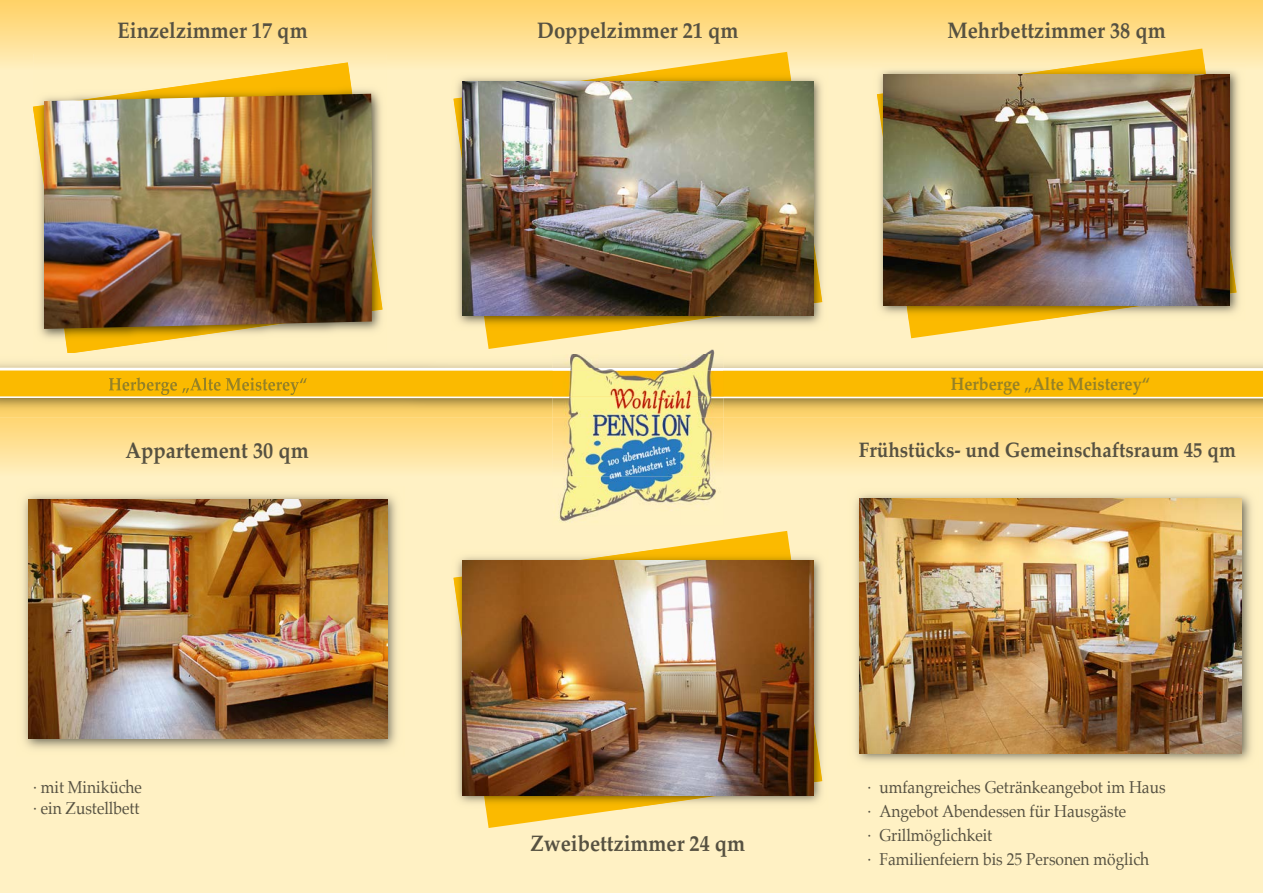
<style>
.page{position:relative;width:1263px;height:893px;background:#fff1c4}
.page>*{position:absolute;margin:0;border:0;box-sizing:border-box;transform-origin:0 0}
.t1{font:700 22.5px "Palatino";color:#565141;scale:.9 1}
.t2{font:700 21px "Palatino";color:#565141;scale:.9 1}
.t3{font:700 18px "Palatino";color:#958127;scale:.9 1}
.t4{font:17.25px/24px "Palatino";color:#565141;scale:.9 1}
</style>
<div class="page">
<svg style="left:0;top:0;width:1263px;height:65px;background:#fedb85"></svg>
<svg style="left:877px;top:49px;width:359px;height:289px"></svg>
<svg style="left:453px;top:52px;width:369px;height:297px"></svg>
<svg style="left:0;top:418px;width:1263px;height:53px;background:#ffe094"></svg>
<div style="left:0;top:368px;width:1263px;height:29px;background:#fbba00"></div>
<hr style="left:0;top:368px;width:1263px;height:3px;background:#fff">
<hr style="left:0;top:397px;width:1263px;height:1px;background:#fff">
<img style="left:552px;top:343px;width:171px;height:179px">
<img style="left:552px;top:397px;width:171px;height:1px">
<div style="left:33px;top:54px;width:354px;height:11px;background:#ffebb1"></div>
<img style="left:33px;top:62px;width:350px;height:291px">
<img style="left:44px;top:94px;width:328px;height:235px">
<img style="left:453px;top:71px;width:369px;height:260px">
<img style="left:462px;top:82px;width:351px;height:234px">
<img style="left:873px;top:63px;width:372px;height:247px">
<img style="left:877px;top:63px;width:359px;height:257px">
<img style="left:884px;top:75px;width:345px;height:230px">
<img style="left:855px;top:494px;width:397px;height:268px">
<img style="left:859px;top:498px;width:382px;height:255px">
<img style="left:23px;top:494px;width:374px;height:255px">
<img style="left:28px;top:499px;width:359px;height:240px">
<svg style="left:486px;top:531px;width:304px;height:297px"></svg>
<img style="left:453px;top:549px;width:369px;height:260px">
<img style="left:462px;top:561px;width:351px;height:234px">
<svg style="left:109px;top:377px;width:198px;height:18px"></svg>
<h1 class="t1" style="left:118px;top:11px;width:213px">Einzelzimmer 17 qm</h1>
<h1 class="t1" style="left:537px;top:11px;width:225px">Doppelzimmer 21 qm</h1>
<h1 class="t1" style="left:947px;top:11px;width:244px">Mehrbettzimmer 38 qm</h1>
<h1 class="t1" style="left:125px;top:431px;width:205px">Appartement 30 qm</h1>
<p class="t4" style="left:33px;top:777px;width:123px;line-height:20.7px">· mit Miniküche · ein Zustellbett</p>
<p class="t3" style="left:951px;top:369px;width:222px">Herberge „Alte Meisterey“</p>
<p class="t2" style="left:859px;top:432px;width:420px">Frühstücks- und Gemeinschaftsraum 45 qm</p>
<h1 class="t1" style="left:530px;top:824px;width:240px">Zweibettzimmer 24 qm</h1>
<p class="t4" style="left:867px;top:775px;width:333px">· umfangreiches Getränkeangebot im Haus · Angebot Abendessen für Hausgäste<br>· Grillmöglichkeit<br>· Familienfeiern bis 25 Personen möglich</p>
</div>
